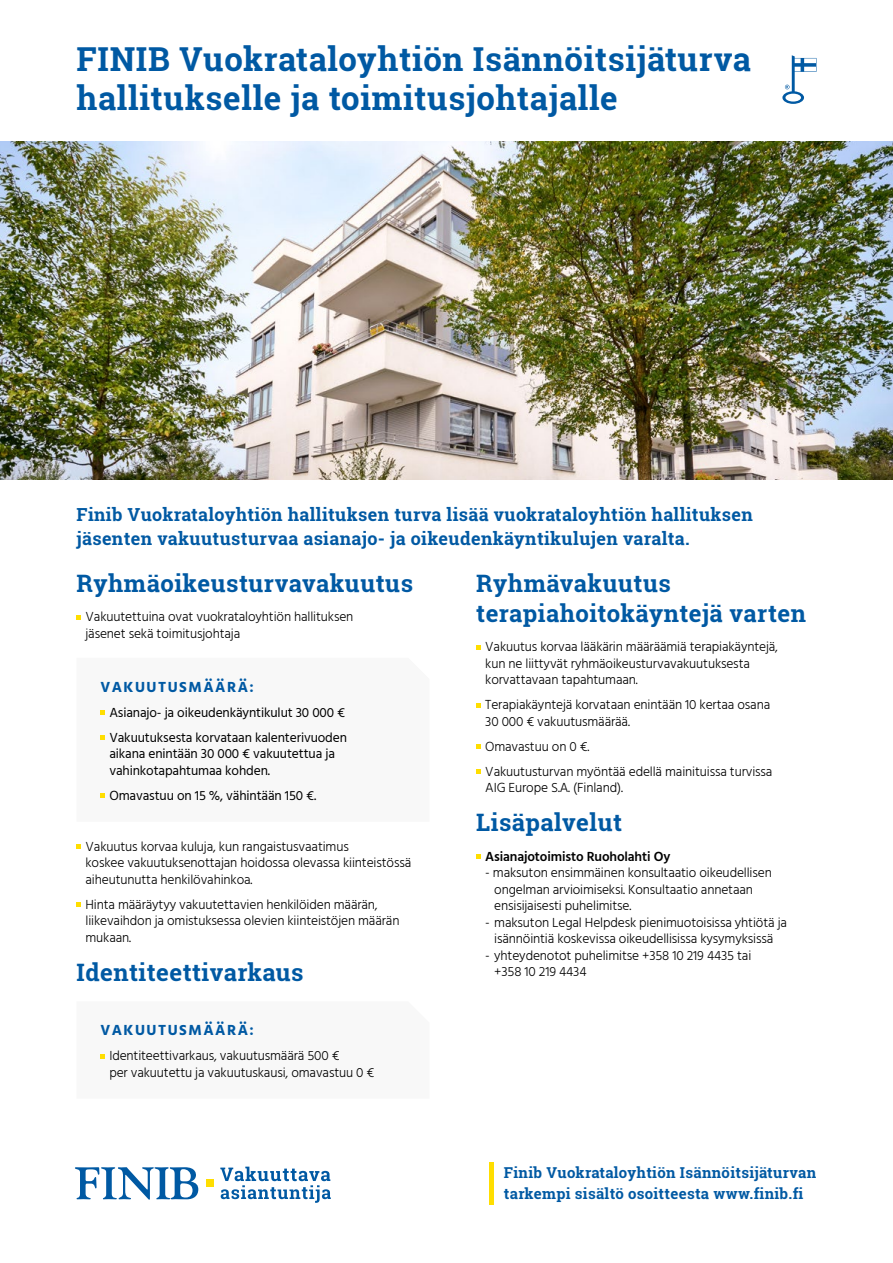
<style>
.page{position:relative;width:893px;height:1263px;background:#fff}
.page>*{position:absolute;margin:0;border:0;box-sizing:border-box;transform-origin:0 0}
.t1{font:700 33px "Roboto Slab";letter-spacing:.02em;color:#0059a3}
.t2{font:700 24px/30px "Roboto Slab";letter-spacing:.02em;color:#0059a3}
.t3{font:700 18px "Roboto Slab";letter-spacing:.02em;color:#0059a3}
.t4{font:700 15px/21px "Roboto Slab";letter-spacing:.02em;color:#0059a3}
.t5{font:700 15px "Hind";letter-spacing:.1em;color:#0059a3}
.t6{font:300 13.5px/16.5px "Hind";letter-spacing:-.01em;color:#000}
.t7{font:13.5px/16.5px "Hind";letter-spacing:-.01em;color:#000}
.t8{font:600 13.5px "Hind";letter-spacing:-.01em;color:#000}
</style>
<div class="page">
<hr style="left:489px;top:1162px;width:4px;height:43px;background:#ffde00">
<svg style="left:75px;top:1167px;width:123px;height:33px"></svg>
<div style="left:206px;top:1179px;width:8px;height:8px;background:#ffde00"></div>
<svg style="left:220px;top:1166px;width:111px;height:37px"></svg>
<img style="left:0;top:141px;width:893px;height:338px">
<svg style="left:782px;top:55px;width:34px;height:49px"></svg>
<svg style="left:77px;top:615px;width:4px;height:4px"></svg>
<svg style="left:77px;top:844px;width:4px;height:4px"></svg>
<svg style="left:77px;top:902px;width:4px;height:4px"></svg>
<svg style="left:476px;top:645px;width:4px;height:4px"></svg>
<svg style="left:476px;top:703px;width:4px;height:4px"></svg>
<svg style="left:476px;top:745px;width:4px;height:4px"></svg>
<svg style="left:476px;top:770px;width:4px;height:4px"></svg>
<svg style="left:476px;top:855px;width:4px;height:4px"></svg>
<svg style="left:100px;top:711px;width:4px;height:4px"></svg>
<svg style="left:100px;top:736px;width:4px;height:4px"></svg>
<svg style="left:100px;top:794px;width:4px;height:4px"></svg>
<p class="t1" style="left:77px;top:36px;width:676px">FINIB Vuokrataloyhtiön Isännöitsijäturva</p>
<p class="t1" style="left:77px;top:75px;width:543px">hallitukselle ja toimitusjohtajalle</p>
<p class="t3" style="left:77px;top:502px;width:678px">Finib Vuokrataloyhtiön hallituksen turva lisää vuokrataloyhtiön hallituksen</p>
<p class="t3" style="left:77px;top:526px;width:615px">jäsenten vakuutusturvaa asianajo- ja oikeudenkäyntikulujen varalta.</p>
<p class="t2" style="left:77px;top:568px;width:338px">Ryhmäoikeusturvavakuutus</p>
<p class="t6" style="left:86px;top:609px;width:269px">Vakuutettuina ovat vuokrataloyhtiön hallituksen jäsenet sekä toimitusjohtaja</p>
<p class="t2" style="left:476px;top:568px;width:331px">Ryhmävakuutus terapiahoitokäyntejä varten</p>
<p class="t6" style="left:485px;top:639px;width:294px">Vakuutus korvaa lääkärin määräämiä terapiakäyntejä, kun ne liittyvät ryhmäoikeusturvavakuutuksesta korvattavaan tapahtumaan.</p>
<p class="t6" style="left:485px;top:697px;width:286px">Terapiakäyntejä korvataan enintään 10 kertaa osana<br>30 000 € vakuutusmäärää.</p>
<p class="t6" style="left:485px;top:739px;width:106px">Omavastuu on 0 €.</p>
<p class="t6" style="left:485px;top:764px;width:289px">Vakuutusturvan myöntää edellä mainituissa turvissa<br>AIG Europe S.A. (Finland).</p>
<p class="t2" style="left:476px;top:807px;width:147px">Lisäpalvelut</p>
<p class="t8" style="left:485px;top:847px;width:187px">Asianajotoimisto Ruoholahti Oy</p>
<p class="t6" style="left:494px;top:865px;width:279px;text-indent:-9px">- maksuton ensimmäinen konsultaatio oikeudellisen ongelman arvioimiseksi. Konsultaatio annetaan ensisijaisesti puhelimitse.</p>
<p class="t6" style="left:485px;top:915px;width:303px;text-align:center">- maksuton Legal Helpdesk pienimuotoisissa yhtiötä ja isännöintiä koskevissa oikeudellisissa kysymyksissä</p>
<p class="t6" style="left:494px;top:948px;width:259px;text-indent:-9px">- yhteydenotot puhelimitse +358 10 219 4435 tai +358 10 219 4434</p>
<p class="t5" style="left:100px;top:678px;width:155px">VAKUUTUSMÄÄRÄ:</p>
<p class="t7" style="left:109px;top:705px;width:237px">Asianajo- ja oikeudenkäyntikulut 30 000 €</p>
<p class="t7" style="left:109px;top:730px;width:239px">Vakuutuksesta korvataan kalenterivuoden aikana enintään 30 000 € vakuutettua ja vahinkotapahtumaa kohden.</p>
<p class="t7" style="left:109px;top:788px;width:208px">Omavastuu on 15 %, vähintään 150 €.</p>
<p class="t6" style="left:86px;top:839px;width:327px">Vakuutus korvaa kuluja, kun rangaistusvaatimus<br>koskee vakuutuksenottajan hoidossa olevassa kiinteistössä aiheutunutta henkilövahinkoa.</p>
<p class="t6" style="left:86px;top:897px;width:315px">Hinta määräytyy vakuutettavien henkilöiden määrän, liikevaihdon ja omistuksessa olevien kiinteistöjen määrän mukaan.</p>
<p class="t2" style="left:77px;top:957px;width:229px">Identiteettivarkaus</p>
<p class="t5" style="left:100px;top:1021px;width:155px">VAKUUTUSMÄÄRÄ:</p>
<p class="t6" style="left:109px;top:1048px;width:267px">Identiteettivarkaus, vakuutusmäärä 500 €<br>per vakuutettu ja vakuutuskausi, omavastuu 0 €</p>
<p class="t4" style="left:504px;top:1162px;width:314px">Finib Vuokrataloyhtiön Isännöitsijäturvan tarkempi sisältö osoitteesta www.finib.fi</p>
</div>
